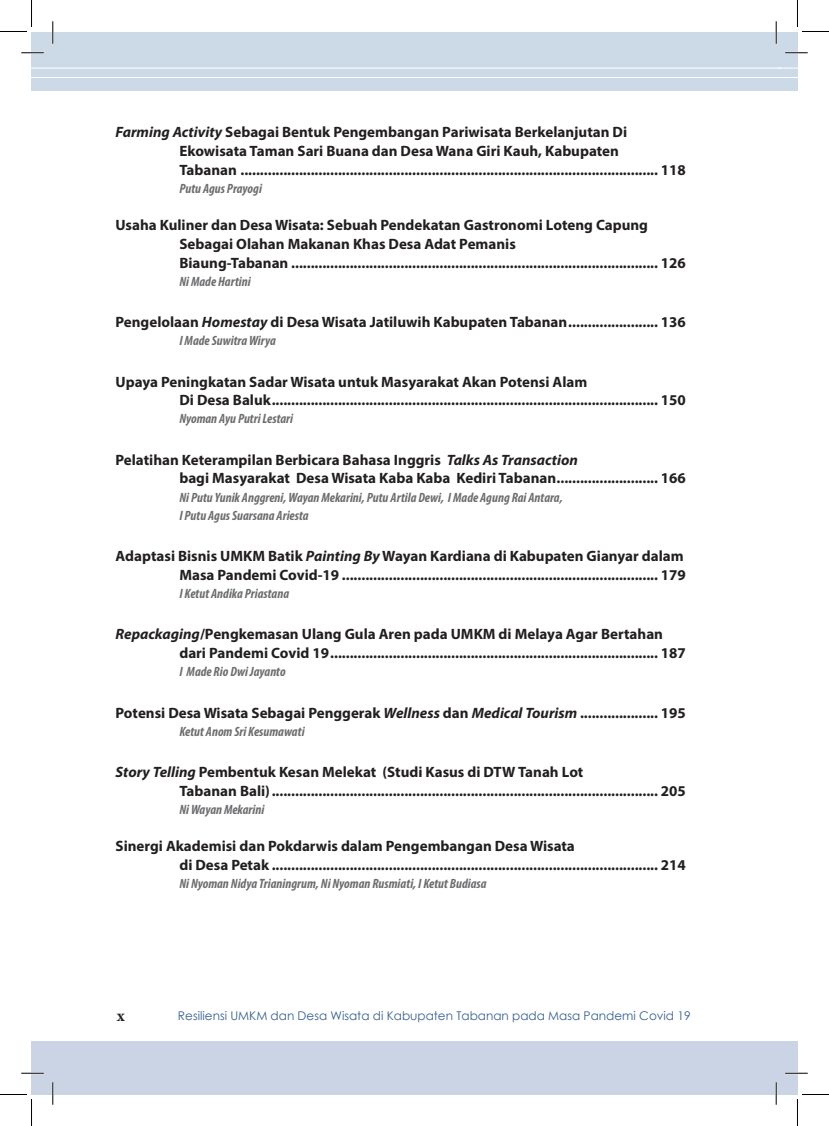
<style>
.page{position:relative;width:829px;height:1126px;background:#fff}
.page>*{position:absolute;margin:0;border:0;box-sizing:border-box;transform-origin:0 0}
.t1{font:700 16.5px "Minion Pro";color:#231f20}
.TOC_1{font:700 15px/18.8px "Myriad Pro";color:#231f20}
.TOC_3{font:italic 700 condensed 13.5px "Myriad Pro";color:#6c6d70}
.t2{font:12px "Century Gothic";color:#365f91}
.s1{font-style:italic}
</style>
<div class="page">
<div style="left:32px;top:32px;width:765px;height:59px;background:#ccd9e6"></div>
<hr style="left:32px;top:68px;width:749px;height:1px;background:#fff">
<svg style="left:777px;top:68px;width:20px;height:1px"></svg>
<hr style="left:32px;top:77px;width:749px;height:1px;background:#fff">
<svg style="left:781px;top:77px;width:16px;height:1px"></svg>
<div style="left:32px;top:1041px;width:765px;height:53px;background:#cbd4e5"></div>
<hr style="left:21px;top:52px;width:23px;height:2px;background:#fff">
<hr style="left:785px;top:52px;width:22px;height:2px;background:#fff">
<hr style="left:21px;top:1072px;width:23px;height:2px;background:#fff">
<hr style="left:785px;top:1072px;width:22px;height:2px;background:#fff">
<hr style="left:52px;top:21px;width:2px;height:23px;background:#fff">
<hr style="left:52px;top:1082px;width:2px;height:23px;background:#fff">
<hr style="left:775px;top:21px;width:2px;height:23px;background:#fff">
<hr style="left:775px;top:1082px;width:2px;height:23px;background:#fff">
<svg style="left:21px;top:53px;width:23px;height:1px"></svg>
<svg style="left:785px;top:53px;width:22px;height:1px"></svg>
<svg style="left:21px;top:1073px;width:23px;height:1px"></svg>
<svg style="left:785px;top:1073px;width:22px;height:1px"></svg>
<svg style="left:53px;top:21px;width:1px;height:23px"></svg>
<svg style="left:53px;top:1082px;width:1px;height:23px"></svg>
<svg style="left:775px;top:21px;width:1px;height:23px"></svg>
<svg style="left:775px;top:1082px;width:1px;height:23px"></svg>
<svg style="left:0;top:0;width:32px;height:32px"></svg>
<svg style="left:0;top:1094px;width:32px;height:32px"></svg>
<svg style="left:797px;top:0;width:31px;height:32px"></svg>
<svg style="left:797px;top:1094px;width:31px;height:32px"></svg>
<p class="TOC_1" style="left:179px;top:122px;width:449px;text-indent:-64px"><span class="s1">Farming Activity</span> Sebagai Bentuk Pengembangan Pariwisata Berkelanjutan Di<br>Ekowisata Taman Sari Buana dan Desa Wana Giri Kauh, Kabupaten</p>
<p class="TOC_1" style="left:179px;top:160px;width:507px">Tabanan ........................................................................................................... 118</p>
<p class="TOC_3" style="left:179px;top:180px;width:84px">Putu Agus Prayogi</p>
<p class="TOC_1" style="left:179px;top:215px;width:470px;text-indent:-64px">Usaha Kuliner dan Desa Wisata: Sebuah Pendekatan Gastronomi Loteng Capung<br>Sebagai Olahan Makanan Khas Desa Adat Pemanis</p>
<p class="TOC_1" style="left:179px;top:253px;width:507px">Biaung-Tabanan .............................................................................................. 126</p>
<p class="TOC_3" style="left:179px;top:273px;width:73px">Ni Made Hartini</p>
<p class="TOC_1" style="left:115px;top:312px;width:571px">Pengelolaan <span class="s1">Homestay</span> di Desa Wisata Jatiluwih Kabupaten Tabanan....................... 136</p>
<p class="TOC_3" style="left:179px;top:332px;width:98px">I Made Suwitra Wirya</p>
<p class="TOC_1" style="left:115px;top:372px;width:473px">Upaya Peningkatan Sadar Wisata untuk Masyarakat Akan Potensi Alam</p>
<p class="TOC_1" style="left:179px;top:390px;width:507px">Di Desa Baluk................................................................................................... 150</p>
<p class="TOC_3" style="left:179px;top:411px;width:115px">Nyoman Ayu Putri Lestari</p>
<p class="TOC_1" style="left:115px;top:450px;width:464px">Pelatihan Keterampilan Berbicara Bahasa Inggris <span class="s1">Talks As Transaction</span></p>
<p class="TOC_1" style="left:179px;top:469px;width:507px">bagi Masyarakat Desa Wisata Kaba Kaba Kediri Tabanan.......................... 166</p>
<p class="TOC_3" style="left:179px;top:489px;width:385px">Ni Putu Yunik Anggreni, Wayan Mekarini, Putu Artila Dewi, I Made Agung Rai Antara,</p>
<p class="TOC_3" style="left:179px;top:507px;width:131px">I Putu Agus Suarsana Ariesta</p>
<p class="TOC_1" style="left:115px;top:546px;width:571px;text-align:right">Adaptasi Bisnis UMKM Batik <span class="s1">Painting By</span> Wayan Kardiana di Kabupaten Gianyar dalam<br>Masa Pandemi Covid-19 ................................................................................. 179</p>
<p class="TOC_3" style="left:179px;top:585px;width:111px">I Ketut Andika Priastana</p>
<p class="TOC_1" style="left:179px;top:624px;width:507px;text-indent:-64px"><span class="s1">Repackaging</span>/Pengkemasan Ulang Gula Aren pada UMKM di Melaya Agar Bertahan dari Pandemi Covid 19.................................................................................... 187</p>
<p class="TOC_3" style="left:179px;top:663px;width:108px">I Made Rio Dwi Jayanto</p>
<p class="TOC_1" style="left:115px;top:703px;width:571px">Potensi Desa Wisata Sebagai Penggerak <span class="s1">Wellness</span> dan <span class="s1">Medical Tourism</span> .................... 195</p>
<p class="TOC_3" style="left:179px;top:723px;width:127px">Ketut Anom Sri Kesumawati</p>
<p class="TOC_1" style="left:115px;top:762px;width:469px"><span class="s1">Story Telling</span> Pembentuk Kesan Melekat (Studi Kasus di DTW Tanah Lot</p>
<p class="TOC_1" style="left:179px;top:781px;width:507px">Tabanan Bali)................................................................................................... 205</p>
<p class="TOC_3" style="left:179px;top:801px;width:86px">Ni Wayan Mekarini</p>
<p class="TOC_1" style="left:115px;top:836px;width:460px">Sinergi Akademisi dan Pokdarwis dalam Pengembangan Desa Wisata</p>
<p class="TOC_1" style="left:179px;top:855px;width:507px">di Desa Petak ................................................................................................... 214</p>
<p class="TOC_3" style="left:179px;top:875px;width:309px">Ni Nyoman Nidya Trianingrum, Ni Nyoman Rusmiati, I Ketut Budiasa</p>
<p class="t1" style="left:117px;top:1004px;width:9px">x</p>
<p class="t2" style="left:178px;top:1007px;width:514px">Resiliensi UMKM dan Desa Wisata di Kabupaten Tabanan pada Masa Pandemi Covid 19</p>
</div>
